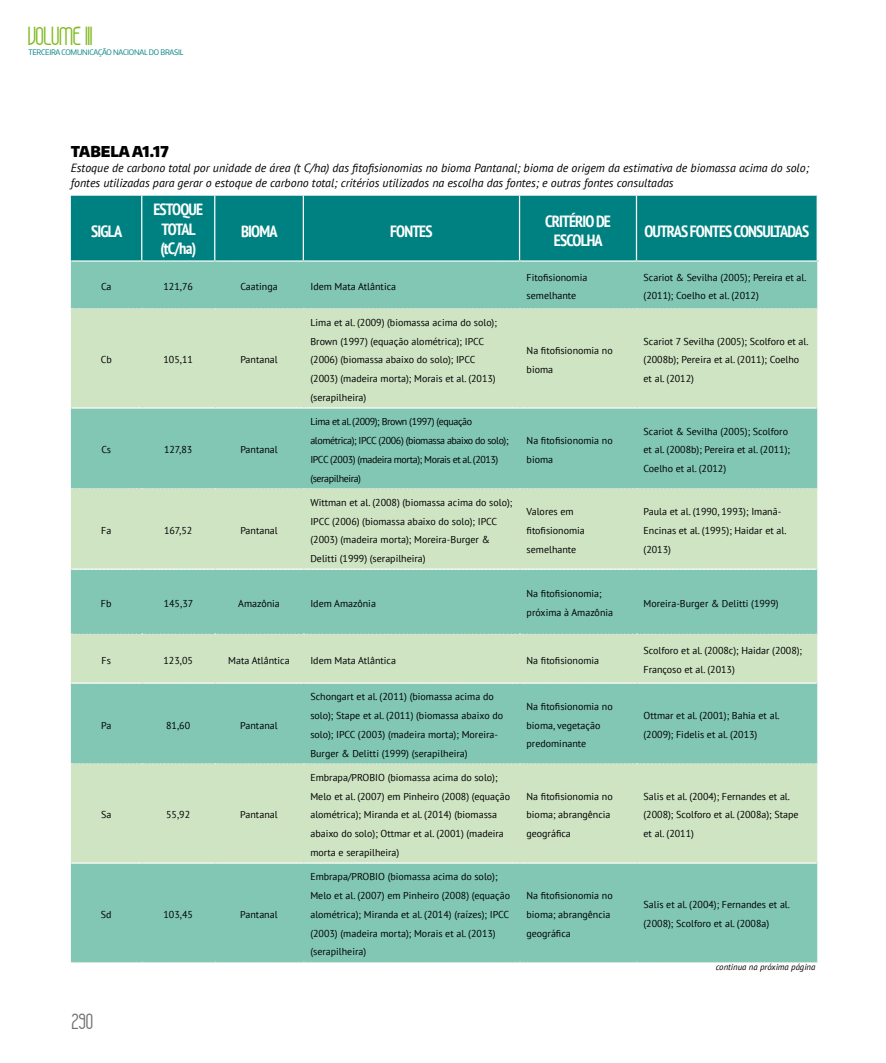
<style>
.page{position:relative;width:886px;height:1063px;background:#fff}
.page>*{position:absolute;margin:0;border:0;box-sizing:border-box;transform-origin:0 0}
.t1{font:17.5px "Havana";letter-spacing:-.03em;color:#83bb26}
.t2{font:700 condensed 16.25px/19.5px "PT Sans";letter-spacing:-.05em;color:#fff;text-align:center}
.t3{font:900 15px "Encode Sans Narrow";color:#000}
.t4{font:15px "Havana";color:#706f6f}
.t5{font:italic 11.88px/15px "PT Sans";color:#000}
.t6{font:10px/18.8px "PT Sans";color:#000}
.t7{font:10px/18.8px "PT Sans";letter-spacing:-.04em;color:#000}
.t8{font:italic 8.75px "PT Sans";color:#000}
.t9{font:7.62px "Encode Sans Narrow";letter-spacing:-.025em;color:#008181}
</style>
<div class="page">
<div style="left:71px;top:196px;width:745px;height:64px;background:#008181"></div>
<div style="left:71px;top:262px;width:746px;height:700px;background:#81c7b3"></div>
<svg style="left:71px;top:309px;width:746px;height:553px;background:#aed8bc"></svg>
<hr style="left:141px;top:196px;width:1px;height:64px;background:#fff">
<hr style="left:214px;top:196px;width:1px;height:64px;background:#fff">
<hr style="left:303px;top:196px;width:1px;height:64px;background:#fff">
<hr style="left:519px;top:196px;width:1px;height:64px;background:#fff">
<hr style="left:636px;top:196px;width:1px;height:64px;background:#fff">
<svg style="left:71px;top:260px;width:747px;height:2px"></svg>
<svg style="left:71px;top:308px;width:746px;height:1px"></svg>
<svg style="left:71px;top:407px;width:746px;height:2px"></svg>
<svg style="left:71px;top:488px;width:746px;height:1px"></svg>
<svg style="left:71px;top:569px;width:746px;height:1px"></svg>
<svg style="left:71px;top:633px;width:746px;height:2px"></svg>
<svg style="left:71px;top:682px;width:746px;height:2px"></svg>
<svg style="left:71px;top:763px;width:746px;height:1px"></svg>
<svg style="left:71px;top:862px;width:746px;height:2px"></svg>
<svg style="left:71px;top:962px;width:746px;height:1px"></svg>
<h1 class="t1" style="left:28px;top:29px;width:66px">VOLUME III</h1>
<p class="t9" style="left:28px;top:47px;width:157px">TERCEIRA COMUNICAÇÃO NACIONAL DO BRASIL</p>
<h3 class="t3" style="left:71px;top:142px;width:99px">TABELA A1.17</h3>
<p class="t5" style="left:71px;top:160px;width:739px">Estoque de carbono total por unidade de área (t C/ha) das fitofisionomias no bioma Pantanal; bioma de origem da estimativa de biomassa acima do solo; fontes utilizadas para gerar o estoque de carbono total; critérios utilizados na escolha das fontes; e outras fontes consultadas</p>
<h2 class="t2" style="left:91px;top:221px;width:33px">SIGLA</h2>
<h2 class="t2" style="left:153px;top:199px;width:51px">ESTOQUE<br>TOTAL (tC/ha)</h2>
<h2 class="t2" style="left:545px;top:211px;width:67px">CRITÉRIO DE<br>ESCOLHA</h2>
<h2 class="t2" style="left:241px;top:221px;width:38px">BIOMA</h2>
<h2 class="t2" style="left:390px;top:221px;width:44px">FONTES</h2>
<h2 class="t2" style="left:644px;top:221px;width:167px">OUTRAS FONTES CONSULTADAS</h2>
<p class="t6" style="left:101px;top:277px;width:12px">Ca</p>
<p class="t6" style="left:163px;top:277px;width:31px">121,76</p>
<p class="t6" style="left:240px;top:277px;width:39px">Caatinga</p>
<p class="t6" style="left:310px;top:277px;width:87px">Idem Mata Atlântica</p>
<p class="t6" style="left:527px;top:267px;width:62px">Fitofisionomia semelhante</p>
<p class="t6" style="left:643px;top:267px;width:165px">Scariot &amp; Sevilha (2005); Pereira et al. (2011); Coelho et al. (2012)</p>
<p class="t6" style="left:101px;top:350px;width:13px">Cb</p>
<p class="t6" style="left:163px;top:350px;width:31px">105,11</p>
<p class="t6" style="left:240px;top:350px;width:39px">Pantanal</p>
<p class="t6" style="left:101px;top:440px;width:11px">Cs</p>
<p class="t6" style="left:164px;top:440px;width:30px">127,83</p>
<p class="t6" style="left:240px;top:440px;width:39px">Pantanal</p>
<p class="t6" style="left:101px;top:521px;width:12px">Fa</p>
<p class="t6" style="left:164px;top:521px;width:30px">167,52</p>
<p class="t6" style="left:240px;top:521px;width:39px">Pantanal</p>
<p class="t6" style="left:310px;top:313px;width:188px">Lima et al. (2009) (biomassa acima do solo); Brown (1997) (equação alométrica); IPCC (2006) (biomassa abaixo do solo); IPCC (2003) (madeira morta); Morais et al. (2013) (serapilheira)</p>
<p class="t7" style="left:310px;top:412px;width:200px">Lima et al. (2009); Brown (1997) (equação alométrica); IPCC (2006) (biomassa abaixo do solo); IPCC (2003) (madeira morta); Morais et al. (2013) (serapilheira)</p>
<p class="t6" style="left:527px;top:341px;width:88px">Na fitofisionomia no bioma</p>
<p class="t6" style="left:643px;top:332px;width:167px">Scariot 7 Sevilha (2005); Scolforo et al. (2008b); Pereira et al. (2011); Coelho et al. (2012)</p>
<p class="t6" style="left:527px;top:431px;width:88px">Na fitofisionomia no bioma</p>
<p class="t6" style="left:643px;top:422px;width:148px">Scariot &amp; Sevilha (2005); Scolforo et al. (2008b); Pereira et al. (2011);<br>Coelho et al. (2012)</p>
<p class="t6" style="left:310px;top:493px;width:203px">Wittman et al. (2008) (biomassa acima do solo); IPCC (2006) (biomassa abaixo do solo); IPCC (2003) (madeira morta); Moreira-Burger &amp; Delitti (1999) (serapilheira)</p>
<p class="t6" style="left:526px;top:502px;width:60px">Valores em fitofisionomia semelhante</p>
<p class="t6" style="left:643px;top:502px;width:144px">Paula et al. (1990, 1993); Imanã-<br>Encinas et al. (1995); Haidar et al. (2013)</p>
<p class="t6" style="left:101px;top:594px;width:12px">Fb</p>
<p class="t6" style="left:164px;top:594px;width:31px">145,37</p>
<p class="t6" style="left:238px;top:594px;width:43px">Amazônia</p>
<p class="t6" style="left:310px;top:594px;width:67px">Idem Amazônia</p>
<p class="t6" style="left:526px;top:584px;width:88px">Na fitofisionomia; próxima à Amazônia</p>
<p class="t6" style="left:643px;top:594px;width:137px">Moreira-Burger &amp; Delitti (1999)</p>
<p class="t6" style="left:102px;top:651px;width:11px">Fs</p>
<p class="t6" style="left:163px;top:651px;width:31px">123,05</p>
<p class="t6" style="left:228px;top:651px;width:63px">Mata Atlântica</p>
<p class="t6" style="left:310px;top:651px;width:87px">Idem Mata Atlântica</p>
<p class="t6" style="left:526px;top:651px;width:74px">Na fitofisionomia</p>
<p class="t6" style="left:643px;top:641px;width:160px">Scolforo et al. (2008c); Haidar (2008);<br>Françoso et al. (2013)</p>
<p class="t6" style="left:101px;top:715px;width:12px">Pa</p>
<p class="t6" style="left:166px;top:715px;width:26px">81,60</p>
<p class="t6" style="left:240px;top:715px;width:39px">Pantanal</p>
<p class="t6" style="left:101px;top:805px;width:12px">Sa</p>
<p class="t6" style="left:166px;top:805px;width:26px">55,92</p>
<p class="t6" style="left:240px;top:805px;width:39px">Pantanal</p>
<p class="t6" style="left:101px;top:905px;width:12px">Sd</p>
<p class="t6" style="left:163px;top:905px;width:31px">103,45</p>
<p class="t6" style="left:240px;top:905px;width:39px">Pantanal</p>
<h3 class="t4" style="left:72px;top:1015px;width:23px">290</h3>
<p class="t6" style="left:310px;top:687px;width:194px">Schongart et al. (2011) (biomassa acima do solo); Stape et al. (2011) (biomassa abaixo do solo); IPCC (2003) (madeira morta); Moreira-Burger &amp; Delitti (1999) (serapilheira)</p>
<p class="t6" style="left:526px;top:697px;width:88px">Na fitofisionomia no bioma, vegetação predominante</p>
<p class="t6" style="left:643px;top:706px;width:138px">Ottmar et al. (2001); Bahia et al. (2009); Fidelis et al. (2013)</p>
<p class="t6" style="left:310px;top:768px;width:201px">Embrapa/PROBIO (biomassa acima do solo); Melo et al. (2007) em Pinheiro (2008) (equação alométrica); Miranda et al. (2014) (biomassa abaixo do solo); Ottmar et al. (2001) (madeira morta e serapilheira)</p>
<p class="t6" style="left:310px;top:867px;width:201px">Embrapa/PROBIO (biomassa acima do solo); Melo et al. (2007) em Pinheiro (2008) (equação alométrica); Miranda et al. (2014) (raízes); IPCC (2003) (madeira morta); Morais et al. (2013) (serapilheira)</p>
<p class="t6" style="left:526px;top:787px;width:88px">Na fitofisionomia no bioma; abrangência geográfica</p>
<p class="t6" style="left:643px;top:787px;width:157px">Salis et al. (2004); Fernandes et al. (2008); Scolforo et al. (2008a); Stape et al. (2011)</p>
<p class="t6" style="left:526px;top:886px;width:88px">Na fitofisionomia no bioma; abrangência geográfica</p>
<p class="t6" style="left:643px;top:895px;width:148px">Salis et al. (2004); Fernandes et al. (2008); Scolforo et al. (2008a)</p>
<p class="t8" style="left:716px;top:961px;width:101px">continua na próxima página</p>
</div>
